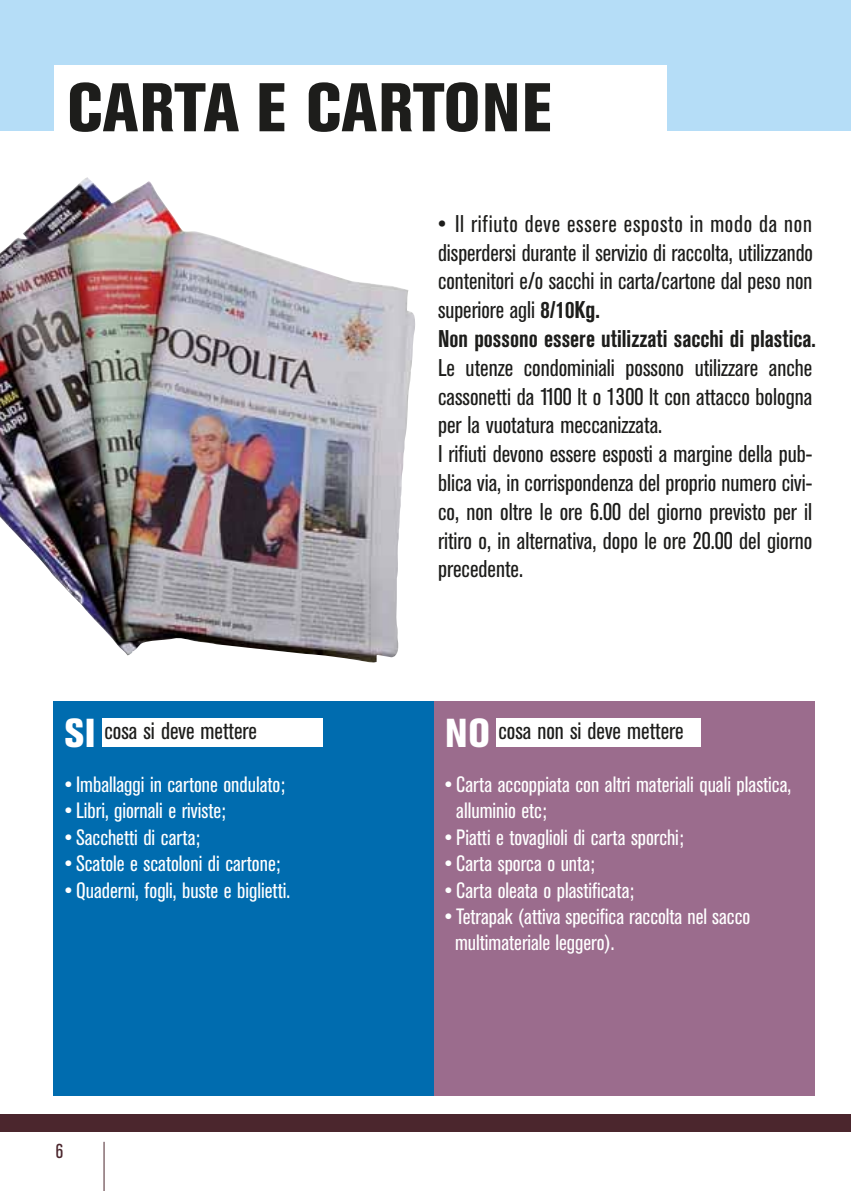
<style>
.page{position:relative;width:851px;height:1191px;background:#fff}
.page>*{position:absolute;margin:0;border:0;box-sizing:border-box;transform-origin:0 0}
.t1{font:800 condensed 68px "Akzidenz Grotesk BE";color:#1d1d1b}
.t2{font:condensed 24px/28.8px "Akzidenz Grotesk BE";color:#1d1d1b}
.t3{font:condensed 22px/26.4px "Akzidenz Grotesk BE";color:#fff}
.t4{font:condensed 20px "Akzidenz Grotesk BE";color:#4b262d}
.s1{font-weight:800;font-size:40px;color:#fff}
.s2{font-weight:700}
</style>
<div class="page">
<hr style="left:104px;top:1141px;width:1px;height:50px;background:#4b262d">
<div style="left:0;top:1114px;width:850px;height:18px;background:#4b262d"></div>
<div style="left:54px;top:701px;width:380px;height:394px;background:#006caf"></div>
<div style="left:434px;top:701px;width:380px;height:394px;background:#9b6c8d"></div>
<div style="left:496px;top:718px;width:205px;height:28px;background:#fff"></div>
<div style="left:102px;top:718px;width:220px;height:28px;background:#fff"></div>
<div style="left:0;top:0;width:850px;height:130px;background:#b5ddf7"></div>
<div style="left:54px;top:65px;width:612px;height:83px;background:#fff"></div>
<img style="left:0;top:177px;width:415px;height:486px">
<h1 class="t1" style="left:67px;top:68px;width:485px">CARTA E CARTONE</h1>
<p class="t2" style="left:65px;top:716px;width:194px"><span class="s1">SI</span> cosa si deve mettere</p>
<p class="t3" style="left:65px;top:771px;width:221px">• Imballaggi in cartone ondulato;</p>
<p class="t3" style="left:65px;top:798px;width:162px">• Libri, giornali e riviste;</p>
<p class="t3" style="left:65px;top:824px;width:137px">• Sacchetti di carta;</p>
<p class="t3" style="left:65px;top:850px;width:217px">• Scatole e scatoloni di cartone;</p>
<p class="t3" style="left:65px;top:877px;width:227px">• Quaderni, fogli, buste e biglietti.</p>
<p class="t4" style="left:56px;top:1140px;width:9px">6</p>
<p class="t2" style="left:438px;top:209px;width:379px">• Il rifiuto deve essere esposto in modo da non disperdersi durante il servizio di raccolta, utilizzando contenitori e/o sacchi in carta/cartone dal peso non superiore agli <span class="s2">8/10Kg.<br>Non possono essere utilizzati sacchi di plastica.</span></p>
<p class="t2" style="left:438px;top:353px;width:376px">Le utenze condominiali possono utilizzare anche cassonetti da 1100 lt o 1300 lt con attacco bologna per la vuotatura meccanizzata.<br>I rifiuti devono essere esposti a margine della pub&shy;blica via, in corrispondenza del proprio numero civi&shy;co, non oltre le ore 6.00 del giorno previsto per il ritiro o, in alternativa, dopo le ore 20.00 del giorno precedente.</p>
<p class="t2" style="left:445px;top:716px;width:240px"><span class="s1">NO</span> cosa non si deve mettere</p>
<p class="t3" style="left:456px;top:771px;width:336px;text-indent:-11px">• Carta accoppiata con altri materiali quali plastica, alluminio etc;</p>
<p class="t3" style="left:445px;top:824px;width:240px">• Piatti e tovaglioli di carta sporchi;</p>
<p class="t3" style="left:445px;top:850px;width:151px">• Carta sporca o unta;</p>
<p class="t3" style="left:445px;top:877px;width:190px">• Carta oleata o plastificata;</p>
<p class="t3" style="left:455px;top:903px;width:297px;text-indent:-10px">• Tetrapak (attiva specifica raccolta nel sacco multimateriale leggero).</p>
</div>
